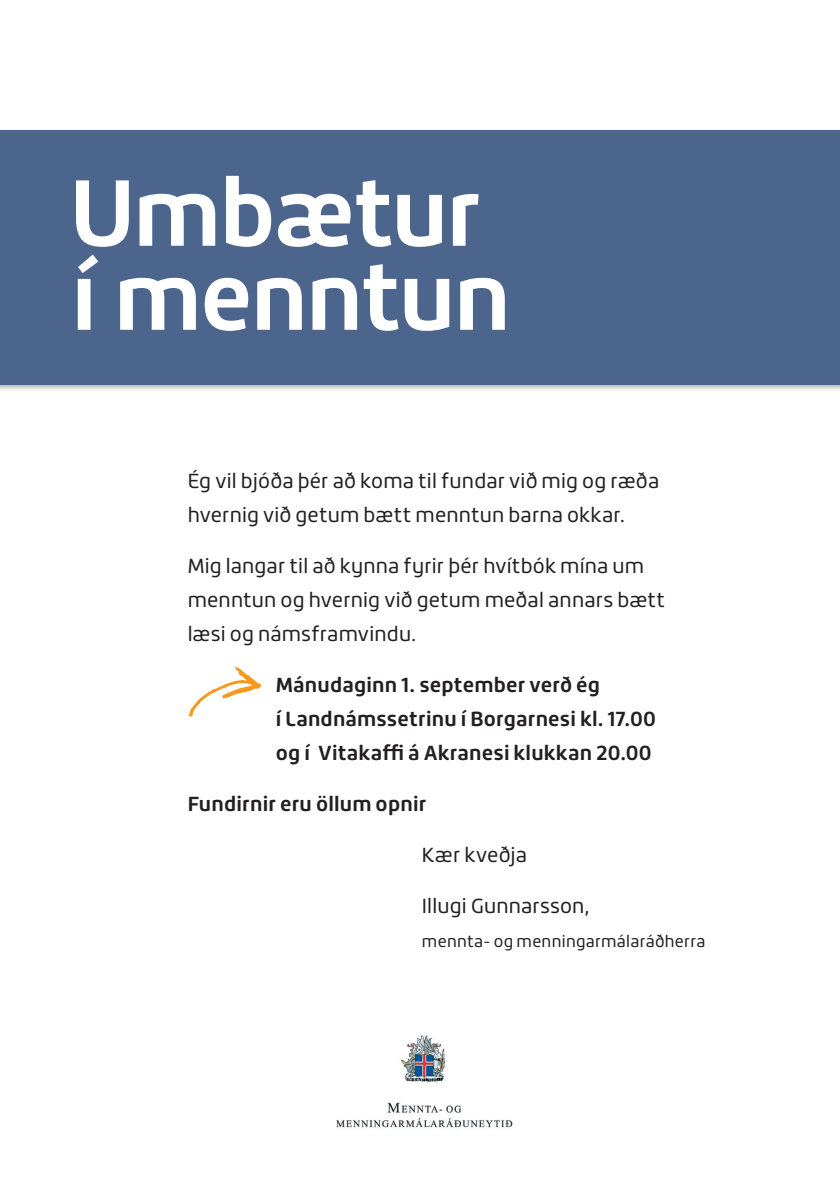
<style>
.page{position:relative;width:840px;height:1191px;background:#fff}
.page>*{position:absolute;margin:0;border:0;box-sizing:border-box;transform-origin:0 0}
.t1{font:700 92px/84px "Roihu";letter-spacing:-.02em;color:#fff}
.t2{font:20px/34px "Roihu";letter-spacing:.01em;color:#231f20}
.t3{font:700 20px/34px "Roihu";letter-spacing:.01em;color:#231f20}
.t4{font:16px "Roihu";letter-spacing:.02em;color:#231f20}
</style>
<div class="page">
<div style="left:0;top:128px;width:839px;height:263px;background:#231f20;opacity:.33"></div>
<div style="left:0;top:130px;width:839px;height:255px;background:#4b658d"></div>
<img style="left:336px;top:1035px;width:176px;height:93px">
<svg style="left:189px;top:666px;width:73px;height:51px"></svg>
<h1 class="t1" style="left:70px;top:172px;width:442px">Umbætur í menntun</h1>
<p class="t2" style="left:187px;top:464px;width:473px">Ég vil bjóða þér að koma til fundar við mig og ræða hvernig við getum bætt menntun barna okkar.</p>
<p class="t2" style="left:187px;top:549px;width:479px">Mig langar til að kynna fyrir þér hvítbók mína um menntun og hvernig við getum meðal annars bætt læsi og námsframvindu.</p>
<p class="t3" style="left:275px;top:668px;width:381px">Mánudaginn 1. september verð ég<br>í Landnámssetrinu í Borgarnesi kl. 17.00 og í Vitakaffi á Akranesi klukkan 20.00</p>
<p class="t3" style="left:187px;top:787px;width:240px">Fundirnir eru öllum opnir</p>
<p class="t2" style="left:421px;top:838px;width:106px">Kær kveðja</p>
<p class="t2" style="left:421px;top:889px;width:169px">Illugi Gunnarsson,</p>
<p class="t4" style="left:421px;top:932px;width:285px">mennta- og menningarmálaráðherra</p>
</div>
